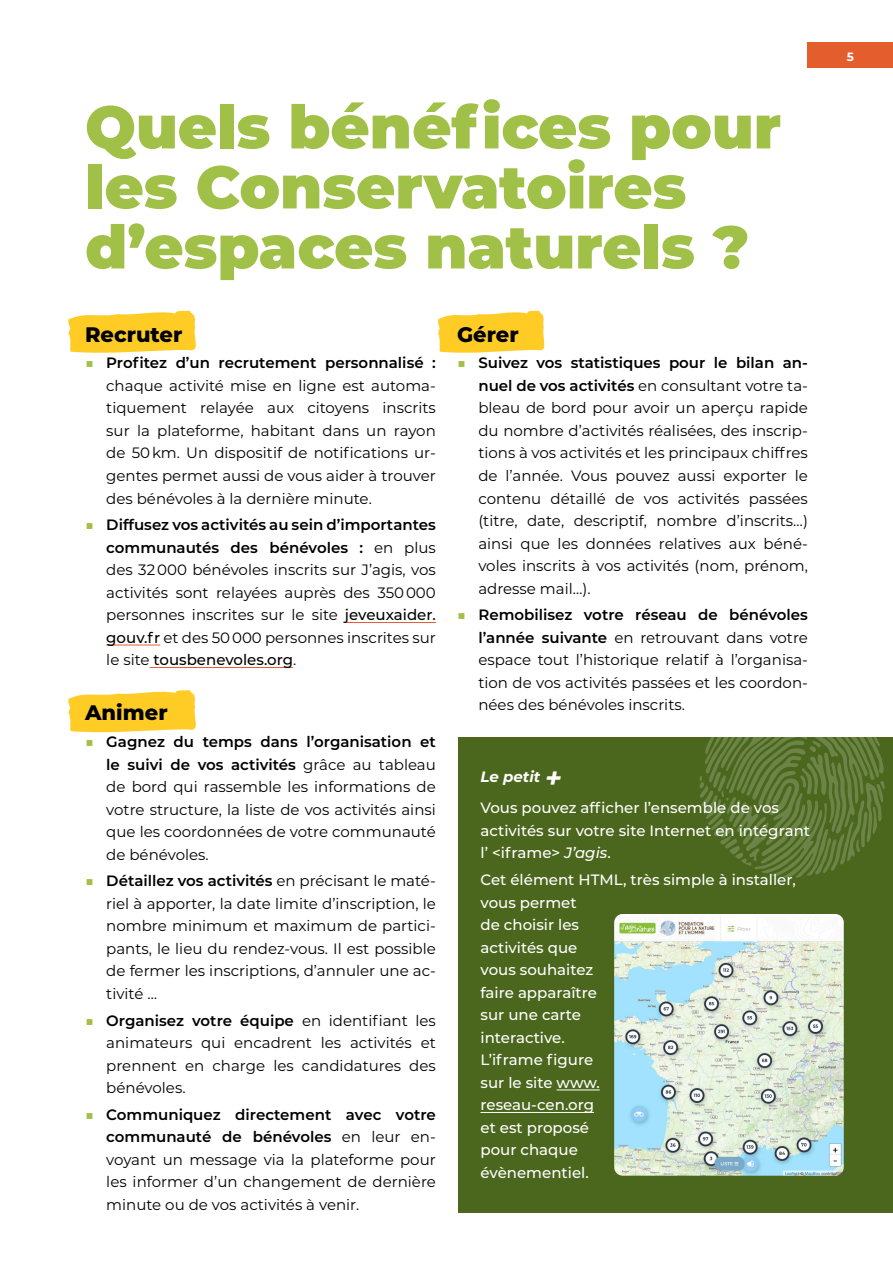
<style>
.page{position:relative;width:893px;height:1263px;background:#fff}
.page>*{position:absolute;margin:0;border:0;box-sizing:border-box;transform-origin:0 0}
.chapitre{font:900 60px/60px "Montserrat";color:#a1c048}
.titre_2{font:800 21px "Montserrat";color:#000}
.t1{font:15px/22.5px "Montserrat";color:#000;text-align:justify}
.titre_2-2{font:500 15px/22.5px "Montserrat";color:#fff}
.titre_2-3{font:italic 700 15px "Montserrat";color:#fff}
.t2{font:700 12px "Montserrat";color:#fff}
.s1{font-weight:700;color:#a1c048}
.s2{font-weight:600}
.s3{font-weight:500}
.s4{font-size:28.5px}
.s5{font-style:italic}
</style>
<div class="page">
<div style="left:808px;top:43px;width:85px;height:25px;background:#e45d2d"></div>
<svg style="left:68px;top:310px;width:128px;height:43px;background:#ffd345"></svg>
<svg style="left:68px;top:689px;width:128px;height:44px;background:#ffd449"></svg>
<svg style="left:438px;top:310px;width:107px;height:43px;background:#ffd345"></svg>
<div style="left:458px;top:738px;width:435px;height:475px;background:#4a671d"></div>
<svg style="left:699px;top:737px;width:186px;height:140px"></svg>
<img style="left:614px;top:914px;width:230px;height:262px">
<hr style="left:345px;top:622px;width:91px;height:1px;background:#e45d2d">
<hr style="left:106px;top:645px;width:54px;height:1px;background:#e45d2d">
<hr style="left:150px;top:667px;width:143px;height:1px;background:#e45d2d">
<hr style="left:557px;top:1089px;width:43px;height:1px;background:#fff">
<hr style="left:480px;top:1112px;width:114px;height:1px;background:#fff">
<p class="chapitre" style="left:85px;top:93px;width:697px">Quels bénéfices pour les Conservatoires d’espaces naturels ?</p>
<p class="titre_2" style="left:85px;top:319px;width:99px">Recruter</p>
<p class="t1" style="left:106px;top:351px;width:331px;text-indent:-21px"><span class="s1">■</span> <span class="s2">Profitez d’un recrutement personnalisé : </span>chaque activité mise en ligne est automa&shy;tiquement relayée aux citoyens inscrits sur la plateforme, habitant dans un rayon de 50 km. Un dispositif de notifications ur&shy;gentes permet aussi de vous aider à trouver des bénévoles à la dernière minute.</p>
<p class="t1" style="left:106px;top:513px;width:331px;text-indent:-21px"><span class="s1">■</span> <span class="s2">Diffusez vos activités au sein d’importantes communautés des bénévoles :</span> en plus des 32 000 bénévoles inscrits sur J’agis, vos activités sont relayées auprès des 350 000 personnes inscrites sur le site <span class="s3">jeveuxaider. gouv.fr</span> et des 50 000 personnes inscrites sur le site <span class="s3">tousbenevoles.org</span>.</p>
<p class="titre_2" style="left:85px;top:697px;width:84px">Animer</p>
<p class="t1" style="left:106px;top:730px;width:331px;text-indent:-21px"><span class="s1">■</span> <span class="s2">Gagnez du temps dans l’organisation et le suivi de vos activités</span> grâce au tableau de bord qui rassemble les informations de votre structure, la liste de vos activités ainsi que les coordonnées de votre communauté de bénévoles.</p>
<p class="t1" style="left:106px;top:869px;width:331px;text-indent:-21px"><span class="s1">■</span> <span class="s2">Détaillez vos activités</span> en précisant le maté&shy;riel à apporter, la date limite d’inscription, le nombre minimum et maximum de partici&shy;pants, le lieu du rendez-vous. Il est possible de fermer les inscriptions, d’annuler une ac&shy;tivité …</p>
<p class="t1" style="left:106px;top:1008px;width:331px;text-indent:-21px"><span class="s1">■</span> <span class="s2">Organisez votre équipe</span> en identifiant les animateurs qui encadrent les activités et prennent en charge les candidatures des bénévoles.</p>
<p class="t1" style="left:106px;top:1103px;width:331px;text-indent:-21px"><span class="s1">■</span> <span class="s2">Communiquez directement avec votre communauté de bénévoles</span> en leur en&shy;voyant un message via la plateforme pour les informer d’un changement de dernière minute ou de vos activités à venir.</p>
<p class="titre_2" style="left:457px;top:319px;width:63px">Gérer</p>
<p class="t1" style="left:478px;top:351px;width:331px;text-indent:-21px"><span class="s1">■</span> <span class="s2">Suivez vos statistiques pour le bilan an&shy;nuel de vos activités</span> en consultant votre ta&shy;bleau de bord pour avoir un aperçu rapide du nombre d’activités réalisées, des inscrip&shy;tions à vos activités et les principaux chiffres de l’année. Vous pouvez aussi exporter le contenu détaillé de vos activités passées (titre, date, descriptif, nombre d’inscrits…) ainsi que les données relatives aux béné&shy;voles inscrits à vos activités (nom, prénom, adresse mail…).</p>
<p class="t1" style="left:478px;top:603px;width:331px;text-indent:-21px"><span class="s1">■</span> <span class="s2">Remobilisez votre réseau de bénévoles l’année suivante</span> en retrouvant dans votre espace tout l’historique relatif à l’organisa&shy;tion de vos activités passées et les coordon&shy;nées des bénévoles inscrits.</p>
<p class="titre_2-3" style="left:480px;top:766px;width:83px">Le petit <span class="s4">+</span></p>
<p class="titre_2-2" style="left:480px;top:796px;width:331px">Vous pouvez afficher l’ensemble de vos activités sur votre site Internet en intégrant l’ &lt;iframe&gt; <span class="s5">J’agis</span>.</p>
<p class="titre_2-2" style="left:480px;top:868px;width:317px">Cet élément HTML, très simple à installer, vous permet<br>de choisir les<br>activités que<br>vous souhaitez<br>faire apparaître<br>sur une carte<br>interactive.<br>L’iframe figure<br>sur le site www.<br>reseau-cen.org<br>et est proposé<br>pour chaque<br>évènementiel.</p>
<p class="t2" style="left:847px;top:48px;width:9px">5</p>
</div>
